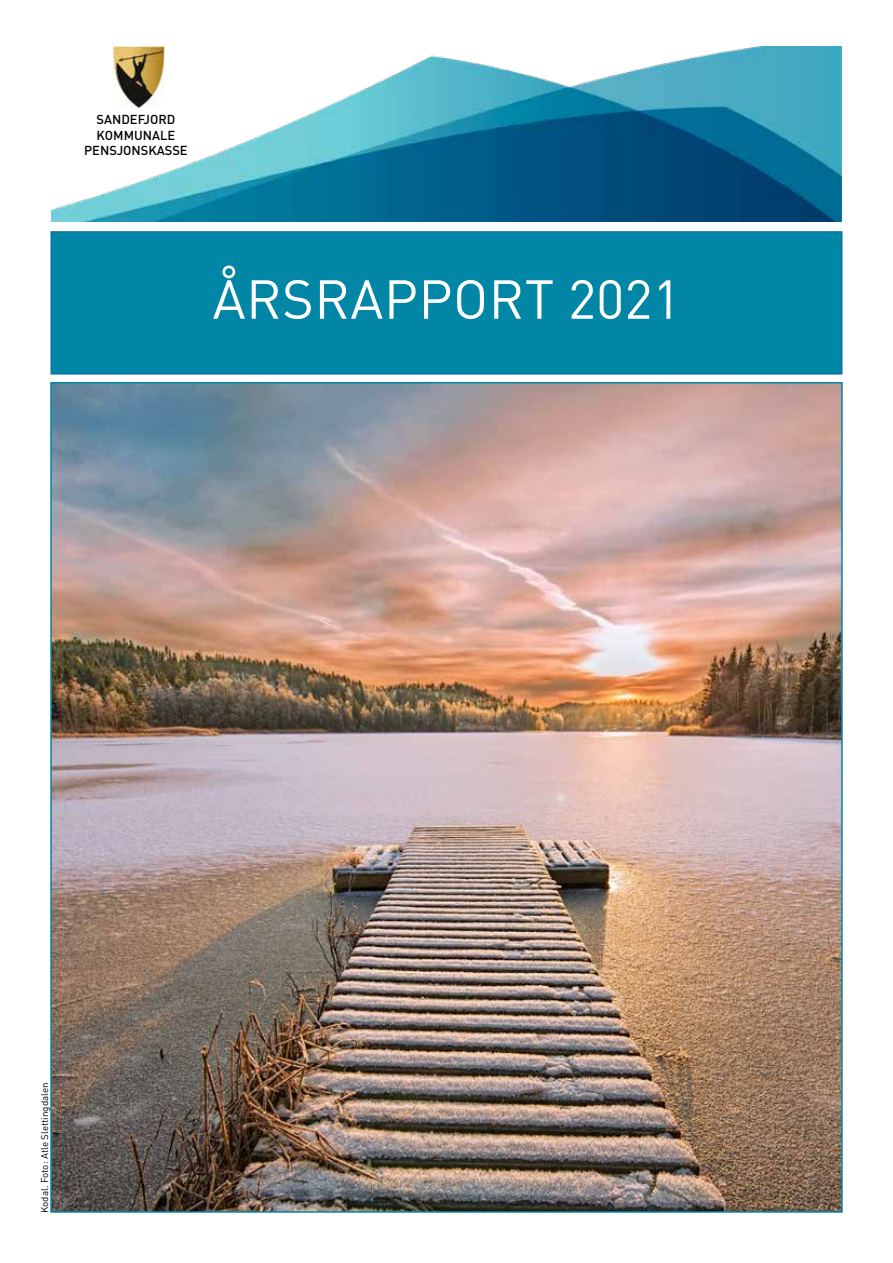
<style>
.page{position:relative;width:893px;height:1263px;background:#fff}
.page>*{position:absolute;margin:0;border:0;box-sizing:border-box;transform-origin:0 0}
.t1{font:54px "DIN Pro";letter-spacing:.01em;color:#fff}
.t2{font:500 12.9px/15.5px "DIN Pro";color:#000;text-align:center}
.t3{font:9.75px "DIN Pro";color:#000}
</style>
<div class="page">
<img style="left:51px;top:47px;width:791px;height:174px">
<div style="left:51px;top:232px;width:791px;height:142px;background:#0186a5;border:1px solid #0068a3"></div>
<img style="left:53px;top:385px;width:787px;height:825px">
<img style="left:114px;top:47px;width:51px;height:60px">
<p class="t2" style="left:84px;top:112px;width:105px">SANDEFJORD<br>KOMMUNALE<br>PENSJONSKASSE</p>
<h1 class="t1" style="left:213px;top:265px;width:470px">ÅRSRAPPORT 2021</h1>
<p class="t3" style="left:39px;top:1213px;width:132px;rotate:-90deg">Kodal. Foto: Atle Slettingdalen</p>
</div>
